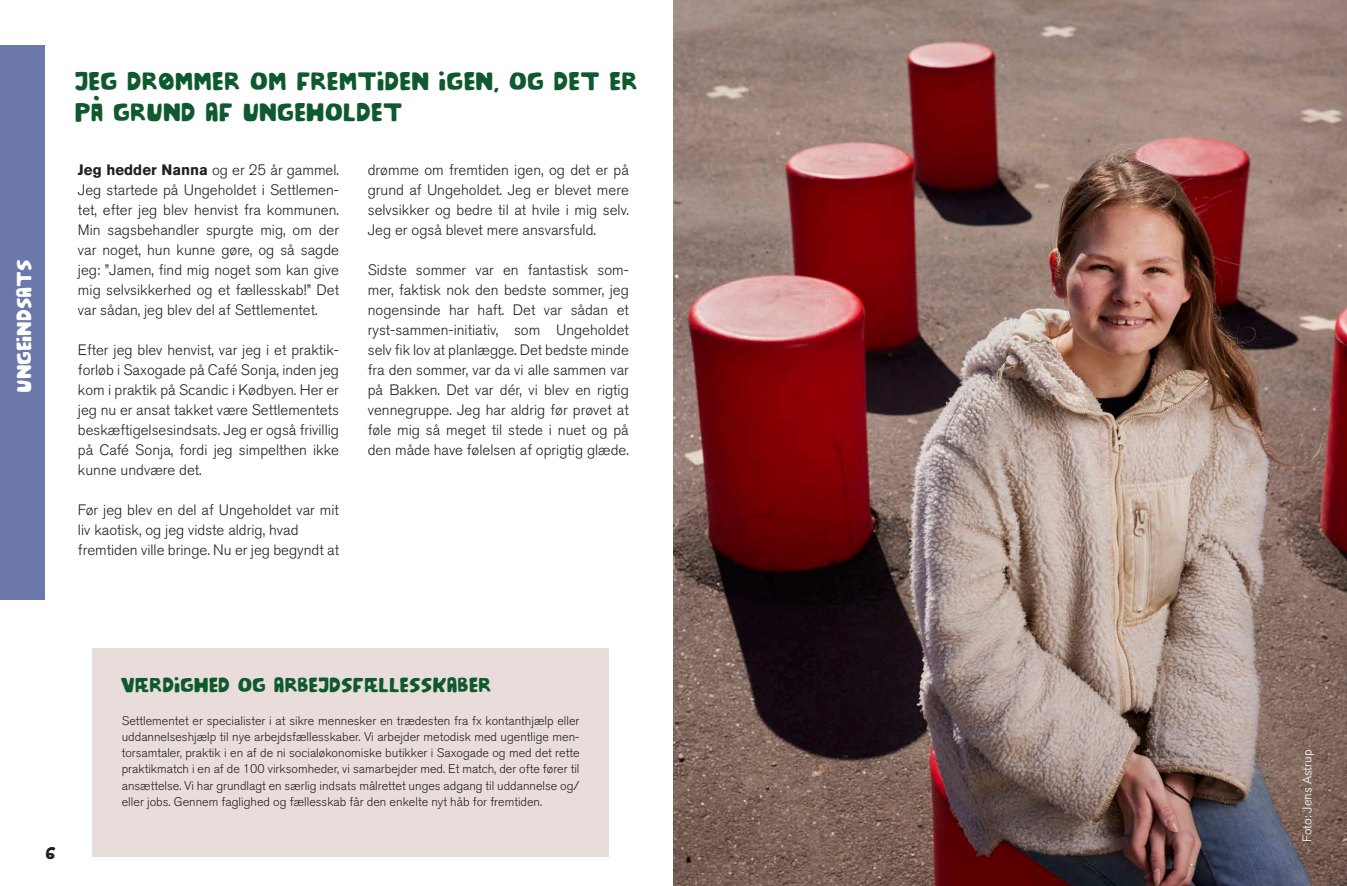
<style>
.page{position:relative;width:1347px;height:886px;background:#fff}
.page>*{position:absolute;margin:0;border:0;box-sizing:border-box;transform-origin:0 0}
.t1{font:31.25px/31.2px "Saxogade 2023";color:#0e5a2e}
.t2{font:25px "Saxogade 2023";color:#0e5a2e}
.t3{font:25px "Saxogade 2023";letter-spacing:-.005em;color:#fff}
.t4{font:21.25px "Saxogade 2023";color:#231f20}
.t5{font:300 15px/20px "Akzidenz Grotesk BE";color:#231f20;text-align:justify}
.t6{font:300 12.5px/16.2px "Akzidenz Grotesk BE";color:#231f20;text-align:justify}
.t7{font:300 12.5px "Akzidenz Grotesk BE";color:#fff}
.s1{font-weight:700}
</style>
<div class="page">
<div style="left:0;top:46px;width:44px;height:554px;background:#6c78ab"></div>
<img style="left:673px;top:0;width:673px;height:886px">
<div style="left:92px;top:648px;width:516px;height:209px;background:#e9dddc"></div>
<p class="t3" style="left:11px;top:392px;width:135px;rotate:-90deg">UNGEINDSATS</p>
<p class="t1" style="left:76px;top:64px;width:564px">JEG DRØMMER OM FREMTIDEN IGEN, OG DET ER<br>PÅ GRUND AF UNGEHOLDET</p>
<p class="t5" style="left:78px;top:160px;width:262px"><span class="s1">Jeg hedder Nanna</span> og er 25 år gammel.<br>Jeg startede på Ungeholdet i Settlemen&shy;tet, efter jeg blev henvist fra kommunen.<br>Min sagsbehandler spurgte mig, om der var noget, hun kunne gøre, og så sagde jeg: ”Jamen, find mig noget som kan give mig selvsikkerhed og et fællesskab!” Det var sådan, jeg blev del af Settlementet.</p>
<p class="t5" style="left:78px;top:340px;width:262px">Efter jeg blev henvist, var jeg i et praktik&shy;forløb i Saxogade på Café Sonja, inden jeg kom i praktik på Scandic i Kødbyen. Her er jeg nu er ansat takket være Settlementets beskæftigelsesindsats. Jeg er også frivillig på Café Sonja, fordi jeg simpelthen ikke kunne undvære det.</p>
<p class="t5" style="left:78px;top:500px;width:262px">Før jeg blev en del af Ungeholdet var mit liv kaotisk, og jeg vidste aldrig, hvad</p>
<p class="t5" style="left:78px;top:540px;width:262px">fremtiden ville bringe. Nu er jeg begyndt at</p>
<p class="t5" style="left:368px;top:160px;width:262px">drømme om fremtiden igen, og det er på grund af Ungeholdet. Jeg er blevet mere selvsikker og bedre til at hvile i mig selv.<br>Jeg er også blevet mere ansvarsfuld.</p>
<p class="t5" style="left:368px;top:260px;width:262px">Sidste sommer var en fantastisk som&shy;mer, faktisk nok den bedste sommer, jeg nogensinde har haft. Det var sådan et ryst-sammen-initiativ, som Ungeholdet selv fik lov at planlægge. Det bedste minde fra den sommer, var da vi alle sammen var på Bakken. Det var dér, vi blev en rigtig vennegruppe. Jeg har aldrig før prøvet at føle mig så meget til stede i nuet og på den måde have følelsen af oprigtig glæde.</p>
<h3 class="t4" style="left:45px;top:841px;width:13px">6</h3>
<p class="t2" style="left:122px;top:671px;width:372px">VÆRDIGHED OG ARBEJDSFÆLLESSKABER</p>
<p class="t6" style="left:122px;top:712px;width:459px">Settlementet er specialister i at sikre mennesker en trædesten fra fx kontanthjælp eller uddannelseshjælp til nye arbejdsfællesskaber. Vi arbejder metodisk med ugentlige men&shy;torsamtaler, praktik i en af de ni socialøkonomiske butikker i Saxogade og med det rette praktikmatch i en af de 100 virksomheder, vi samarbejder med. Et match, der ofte fører til ansættelse. Vi har grundlagt en særlig indsats målrettet unges adgang til uddannelse og/ eller jobs. Gennem faglighed og fællesskab får den enkelte nyt håb for fremtiden.</p>
<p class="t7" style="left:1300px;top:841px;width:93px;rotate:-90deg">Foto: Jens Astrup</p>
</div>
